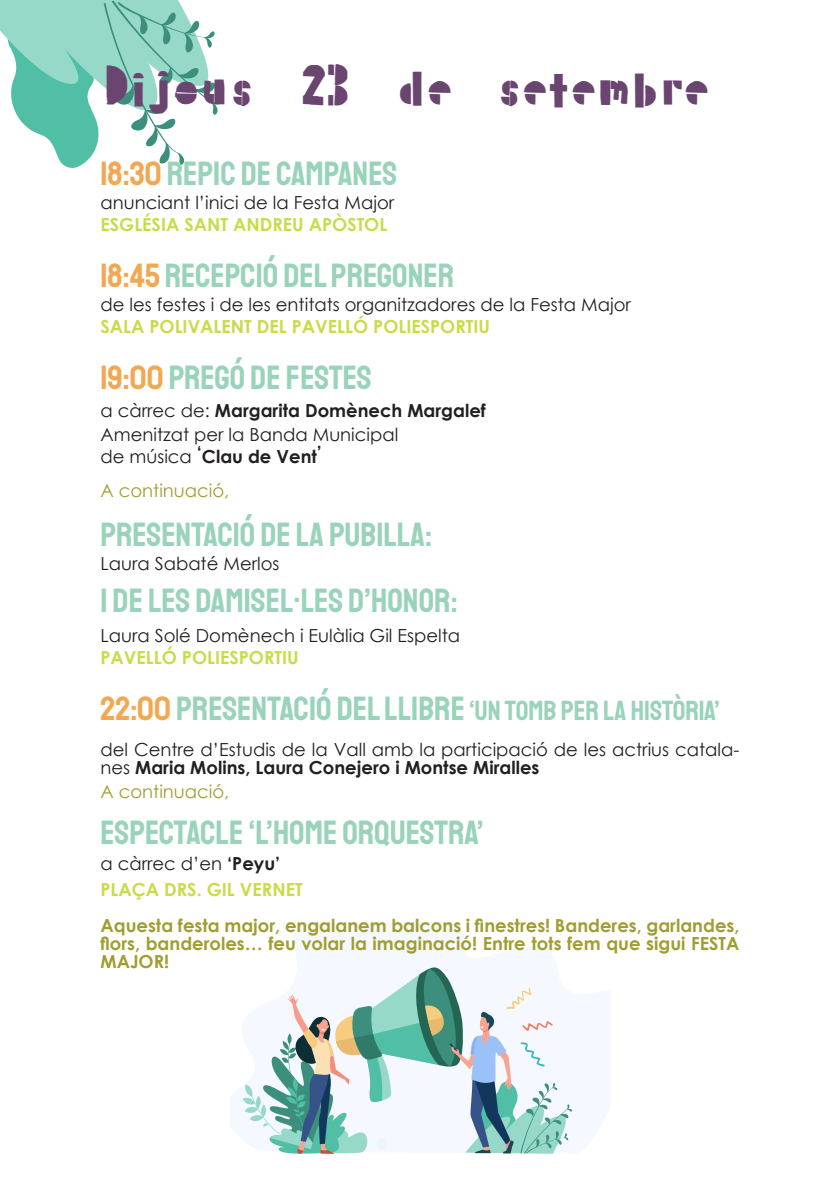
<style>
.page{position:relative;width:840px;height:1191px;background:#fff}
.page>*{position:absolute;margin:0;border:0;box-sizing:border-box;transform-origin:0 0}
.titular{font:48px "Palette Mosaic";letter-spacing:-.025em;color:#69456f}
.Estilo_de_párrafo_1{font:34px "Staatliches";color:#99d3ba}
.Estilo_de_párrafo_1-2{font:28px "Staatliches";color:#99d3ba}
.Estilo_de_párrafo_1-3{font:18px/18px "Century Gothic";color:#231f20}
.Estilo_de_párrafo_1-4{font:700 18px/18px "Century Gothic";color:#a09d31;text-align:justify}
.Estilo_de_párrafo_1-5{font:700 18px "Century Gothic";color:#c9db48}
.Estilo_de_párrafo_1-6{font:700 18px "Century Gothic";color:#231f20}
.Estilo_de_párrafo_1-7{font:18px "Century Gothic";color:#a09d31}
.s1{color:#f2a752}
.s2{font-weight:400}
.s3{font-size:34px;color:#f2a752}
.s4{font-size:34px}
.s5{font-weight:700}
</style>
<div class="page">
<svg style="left:0;top:0;width:224px;height:168px"></svg>
<svg style="left:242px;top:967px;width:331px;height:187px"></svg>
<p class="titular" style="left:100px;top:61px;width:610px">Dijous 23 de setembre</p>
<p class="Estilo_de_párrafo_1" style="left:100px;top:151px;width:298px"><span class="s1">18:30</span> REPIC DE CAMPANES</p>
<p class="Estilo_de_párrafo_1-3" style="left:100px;top:194px;width:295px">anunciant l’inici de la Festa Major</p>
<p class="Estilo_de_párrafo_1-5" style="left:100px;top:211px;width:288px">ESGLÉSIA SANT ANDREU APÒSTOL</p>
<p class="Estilo_de_párrafo_1" style="left:100px;top:253px;width:355px"><span class="s1">18:45</span> RECEPCIÓ DEL PREGONER</p>
<p class="Estilo_de_párrafo_1-3" style="left:100px;top:296px;width:531px">de les festes i de les entitats organitzadores de la Festa Major</p>
<p class="Estilo_de_párrafo_1-5" style="left:100px;top:313px;width:391px">SALA POLIVALENT DEL PAVELLÓ POLIESPORTIU</p>
<p class="Estilo_de_párrafo_1" style="left:100px;top:355px;width:272px"><span class="s1">19:00</span> PREGÓ DE FESTES</p>
<p class="Estilo_de_párrafo_1-6" style="left:100px;top:397px;width:387px"><span class="s2">a càrrec de:</span> Margarita Domènech Margalef</p>
<p class="Estilo_de_párrafo_1-3" style="left:100px;top:426px;width:299px">Amenitzat per la Banda Municipal</p>
<p class="Estilo_de_párrafo_1-6" style="left:100px;top:443px;width:223px"><span class="s2">de música</span> ‘Clau de Vent’</p>
<p class="Estilo_de_párrafo_1-7" style="left:100px;top:478px;width:130px">A continuació,</p>
<p class="Estilo_de_párrafo_1" style="left:100px;top:511px;width:333px">PRESENTACIÓ DE LA PUBILLA:</p>
<p class="Estilo_de_párrafo_1-3" style="left:100px;top:554px;width:180px">Laura Sabaté Merlos</p>
<p class="Estilo_de_párrafo_1" style="left:100px;top:577px;width:358px">I DE LES DAMISEL·LES D’HONOR:</p>
<p class="Estilo_de_párrafo_1-3" style="left:100px;top:626px;width:361px">Laura Solé Domènech i Eulàlia Gil Espelta</p>
<p class="Estilo_de_párrafo_1-5" style="left:100px;top:643px;width:200px">PAVELLÓ POLIESPORTIU</p>
<p class="Estilo_de_párrafo_1-2" style="left:100px;top:691px;width:620px"><span class="s3">22:00</span> <span class="s4">PRESENTACIÓ DEL LLIBRE</span> ‘UN TOMB PER LA HISTÒRIA’</p>
<p class="Estilo_de_párrafo_1-3" style="left:100px;top:740px;width:640px">del Centre d’Estudis de la Vall amb la participació de les actrius catala&shy;nes <span class="s5">Maria Molins, Laura Conejero i Montse Miralles</span></p>
<p class="Estilo_de_párrafo_1-7" style="left:100px;top:778px;width:130px">A continuació,</p>
<p class="Estilo_de_párrafo_1" style="left:100px;top:809px;width:384px">ESPECTACLE ‘L’HOME ORQUESTRA’</p>
<p class="Estilo_de_párrafo_1-3" style="left:100px;top:854px;width:181px">a càrrec d’en <span class="s5">‘Peyu’</span></p>
<p class="Estilo_de_párrafo_1-5" style="left:100px;top:875px;width:203px">PLAÇA DRS. GIL VERNET</p>
<p class="Estilo_de_párrafo_1-4" style="left:100px;top:915px;width:640px">Aquesta festa major, engalanem balcons i finestres! Banderes, garlandes, flors, banderoles… feu volar la imaginació! Entre tots fem que sigui FESTA MAJOR!</p>
</div>
